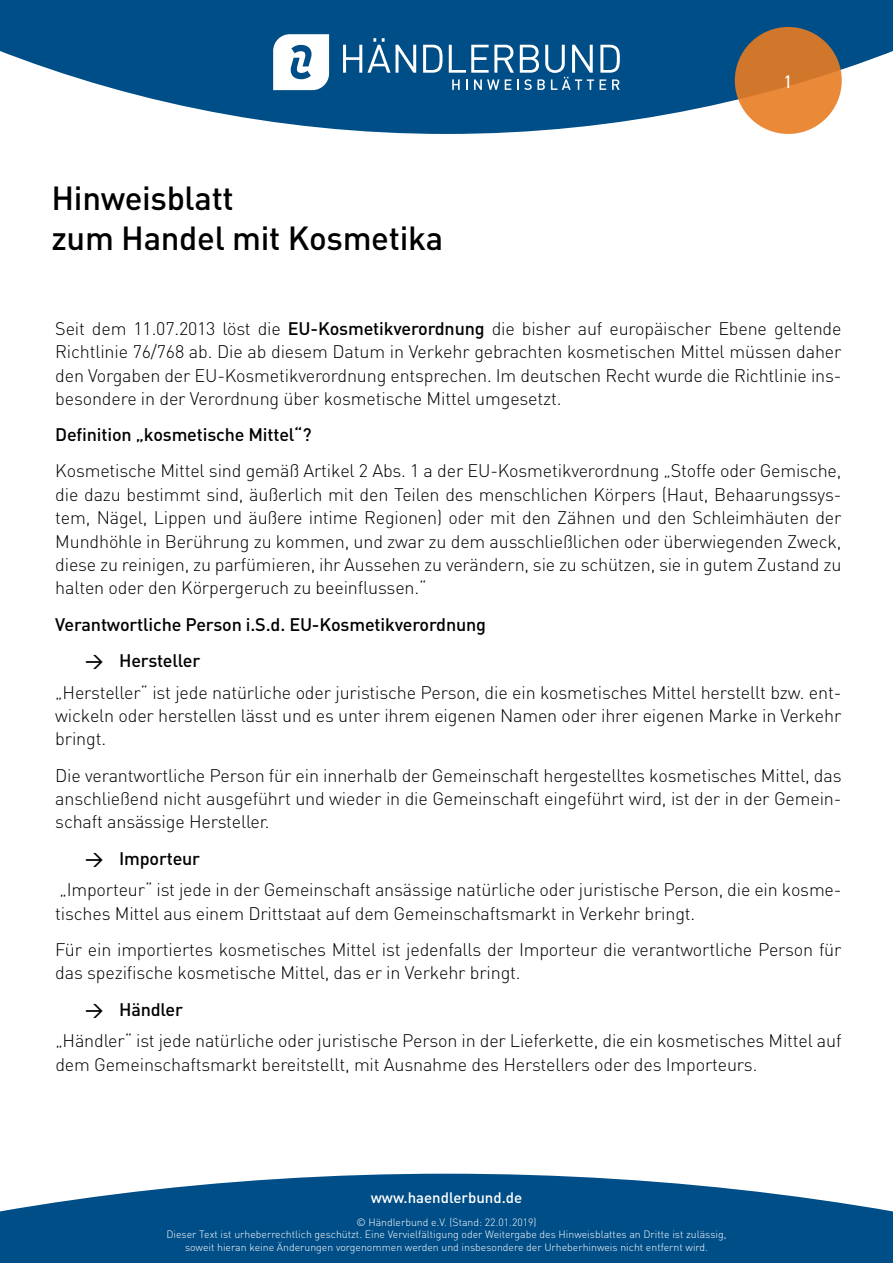
<style>
.page{position:relative;width:893px;height:1263px;background:#fff}
.page>*{position:absolute;margin:0;border:0;box-sizing:border-box;transform-origin:0 0}
.t1{font:500 33px/39.6px "DIN Pro";letter-spacing:-.01em;color:#000}
.t2{font:300 18px/23.4px "DIN Pro";letter-spacing:-.01em;color:#000;text-align:justify}
.t3{font:500 18px "DIN Pro";letter-spacing:-.01em;color:#000}
.t4{font:condensed 18px "Zurich BT";color:#fff}
.t5{font:500 15px "DIN Pro";color:#fff}
.t6{font:300 10.5px/12.6px "DIN Pro";color:#fff;text-align:center}
.s1{font-weight:500}
</style>
<div class="page">
<svg style="left:0;top:0;width:893px;height:134px;fill:#004e87"></svg>
<svg style="left:735px;top:27px;width:107px;height:107px;background:#da7f31"></svg>
<svg style="left:343px;top:38px;width:47px;height:35px"></svg>
<svg style="left:396px;top:45px;width:20px;height:28px"></svg>
<svg style="left:423px;top:45px;width:20px;height:28px"></svg>
<svg style="left:600px;top:45px;width:20px;height:28px"></svg>
<svg style="left:449px;top:45px;width:145px;height:45px"></svg>
<svg style="left:600px;top:79px;width:6px;height:11px"></svg>
<svg style="left:612px;top:79px;width:8px;height:11px"></svg>
<svg style="left:273px;top:34px;width:56px;height:56px"></svg>
<svg style="left:0;top:1174px;width:893px;height:89px;background:#226697"></svg>
<h1 class="t1" style="left:52px;top:177px;width:393px">Hinweisblatt<br>zum Handel mit Kosmetika</h1>
<p class="t4" style="left:784px;top:71px;width:10px">1</p>
<p class="t2" style="left:55px;top:316px;width:788px">Seit dem 11.07.2013 löst die <span class="s1">EU-Kosmetikverordnung</span> die bisher auf europäischer Ebene geltende Richtlinie 76/768 ab. Die ab diesem Datum in Verkehr gebrachten kosmetischen Mittel müssen daher den Vorgaben der EU-Kosmetikverordnung entsprechen. Im deutschen Recht wurde die Richtlinie ins&shy;besondere in der Verordnung über kosmetische Mittel umgesetzt.</p>
<p class="t3" style="left:55px;top:422px;width:258px">Definition „kosmetische Mittel“?</p>
<p class="t2" style="left:55px;top:458px;width:788px">Kosmetische Mittel sind gemäß Artikel 2 Abs. 1 a der EU-Kosmetikverordnung „Stoffe oder Gemische, die dazu bestimmt sind, äußerlich mit den Teilen des menschlichen Körpers (Haut, Behaarungssys&shy;tem, Nägel, Lippen und äußere intime Regionen) oder mit den Zähnen und den Schleimhäuten der Mundhöhle in Berührung zu kommen, und zwar zu dem ausschließlichen oder überwiegenden Zweck, diese zu reinigen, zu parfümieren, ihr Aussehen zu verändern, sie zu schützen, sie in gutem Zustand zu halten oder den Körpergeruch zu beeinflussen.“</p>
<p class="t3" style="left:55px;top:612px;width:432px">Verantwortliche Person i.S.d. EU-Kosmetikverordnung</p>
<p class="t3" style="left:85px;top:648px;width:117px">→ Hersteller</p>
<p class="t2" style="left:55px;top:680px;width:788px">„Hersteller“ ist jede natürliche oder juristische Person, die ein kosmetisches Mittel herstellt bzw. ent&shy;wickeln oder herstellen lässt und es unter ihrem eigenen Namen oder ihrer eigenen Marke in Verkehr bringt.</p>
<p class="t2" style="left:55px;top:763px;width:788px">Die verantwortliche Person für ein innerhalb der Gemeinschaft hergestelltes kosmetisches Mittel, das anschließend nicht ausgeführt und wieder in die Gemeinschaft eingeführt wird, ist der in der Gemein&shy;schaft ansässige Hersteller.</p>
<p class="t3" style="left:85px;top:846px;width:117px">→ Importeur</p>
<p class="t2" style="left:55px;top:877px;width:788px">„Importeur“ ist jede in der Gemeinschaft ansässige natürliche oder juristische Person, die ein kosme&shy;tisches Mittel aus einem Drittstaat auf dem Gemeinschaftsmarkt in Verkehr bringt.</p>
<p class="t2" style="left:55px;top:937px;width:788px">Für ein importiertes kosmetisches Mittel ist jedenfalls der Importeur die verantwortliche Person für das spezifische kosmetische Mittel, das er in Verkehr bringt.</p>
<p class="t3" style="left:85px;top:997px;width:99px">→ Händler</p>
<p class="t2" style="left:55px;top:1028px;width:788px">„Händler“ ist jede natürliche oder juristische Person in der Lieferkette, die ein kosmetisches Mittel auf dem Gemeinschaftsmarkt bereitstellt, mit Ausnahme des Herstellers oder des Importeurs.</p>
<p class="t5" style="left:371px;top:1187px;width:153px">www.haendlerbund.de</p>
<p class="t6" style="left:166px;top:1215px;width:562px">© Händlerbund e.V. (Stand: 22.01.2019)<br>Dieser Text ist urheberrechtlich geschützt. Eine Vervielfältigung oder Weitergabe des Hinweisblattes an Dritte ist zulässig, soweit hieran keine Änderungen vorgenommen werden und insbesondere der Urheberhinweis nicht entfernt wird.</p>
</div>
